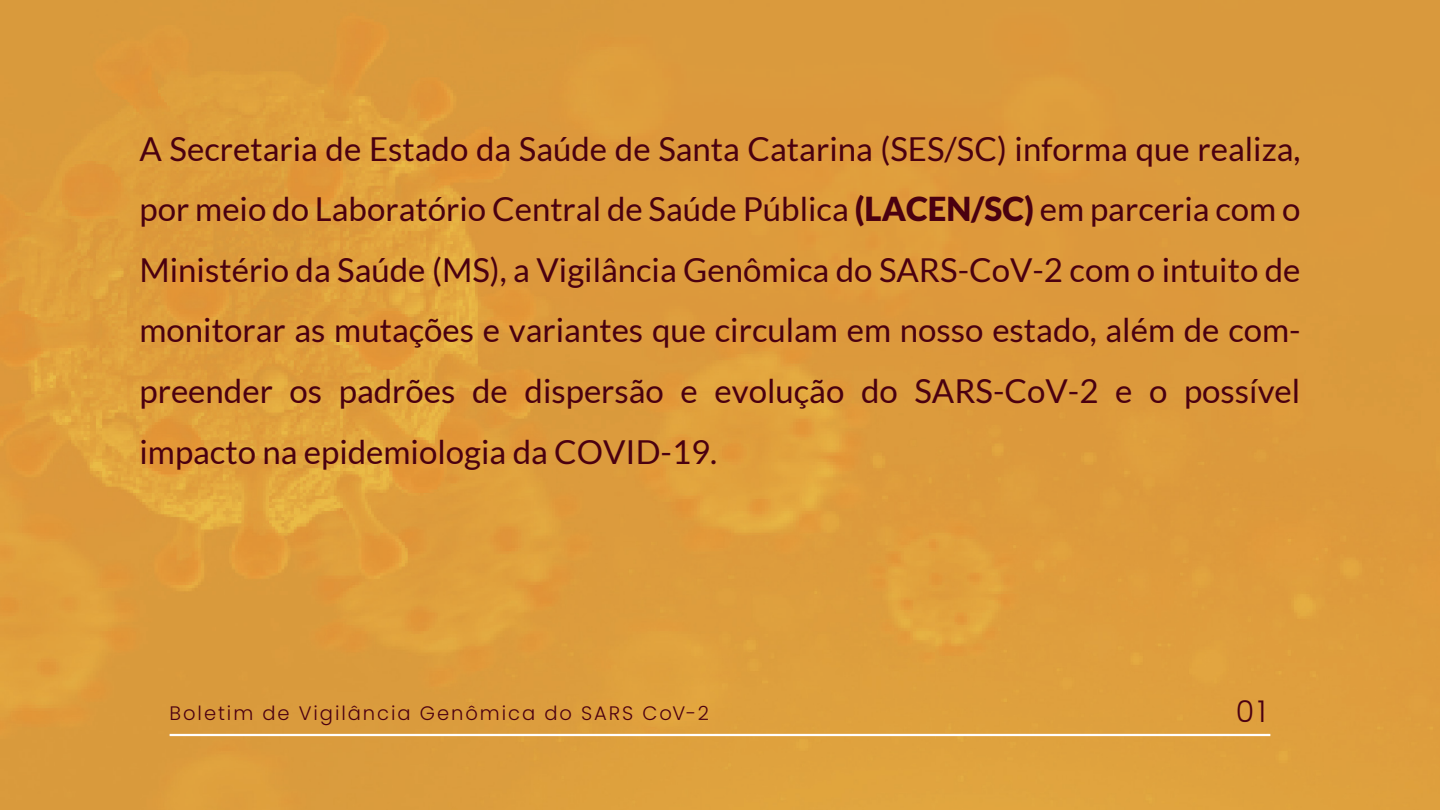
<style>
.page{position:relative;width:1440px;height:810px;background:#fff}
.page>*{position:absolute;margin:0;border:0;box-sizing:border-box;transform-origin:0 0}
.t1{font:33px/60.6px "Lato";color:#4a0010;text-align:justify}
.t2{font:300 30px "Poppins";color:#4b0011}
.t3{font:300 19.5px "Poppins";letter-spacing:.1em;color:#4b0011}
.s1{font-weight:900}
</style>
<div class="page">
<img style="left:0;top:0;width:1440px;height:810px">
<hr style="left:170px;top:734px;width:1100px;height:2px;background:#fff">
<p class="t1" style="left:140px;top:118px;width:1163px">A Secretaria de Estado da Saúde de Santa Catarina (SES/SC) informa que realiza, por meio do Laboratório Central de Saúde Pública <span class="s1">(LACEN/SC)</span> em parceria com o Ministério da Saúde (MS), a Vigilância Genômica do SARS-CoV-2 com o intuito de monitorar as mutações e variantes que circulam em nosso estado, além de com&shy;preender os padrões de dispersão e evolução do SARS-CoV-2 e o possível impacto na epidemiologia da COVID-19.</p>
<p class="t3" style="left:170px;top:702px;width:541px">Boletim de Vigilância Genômica do SARS CoV-2</p>
<p class="t2" style="left:1236px;top:694px;width:32px">01</p>
</div>
